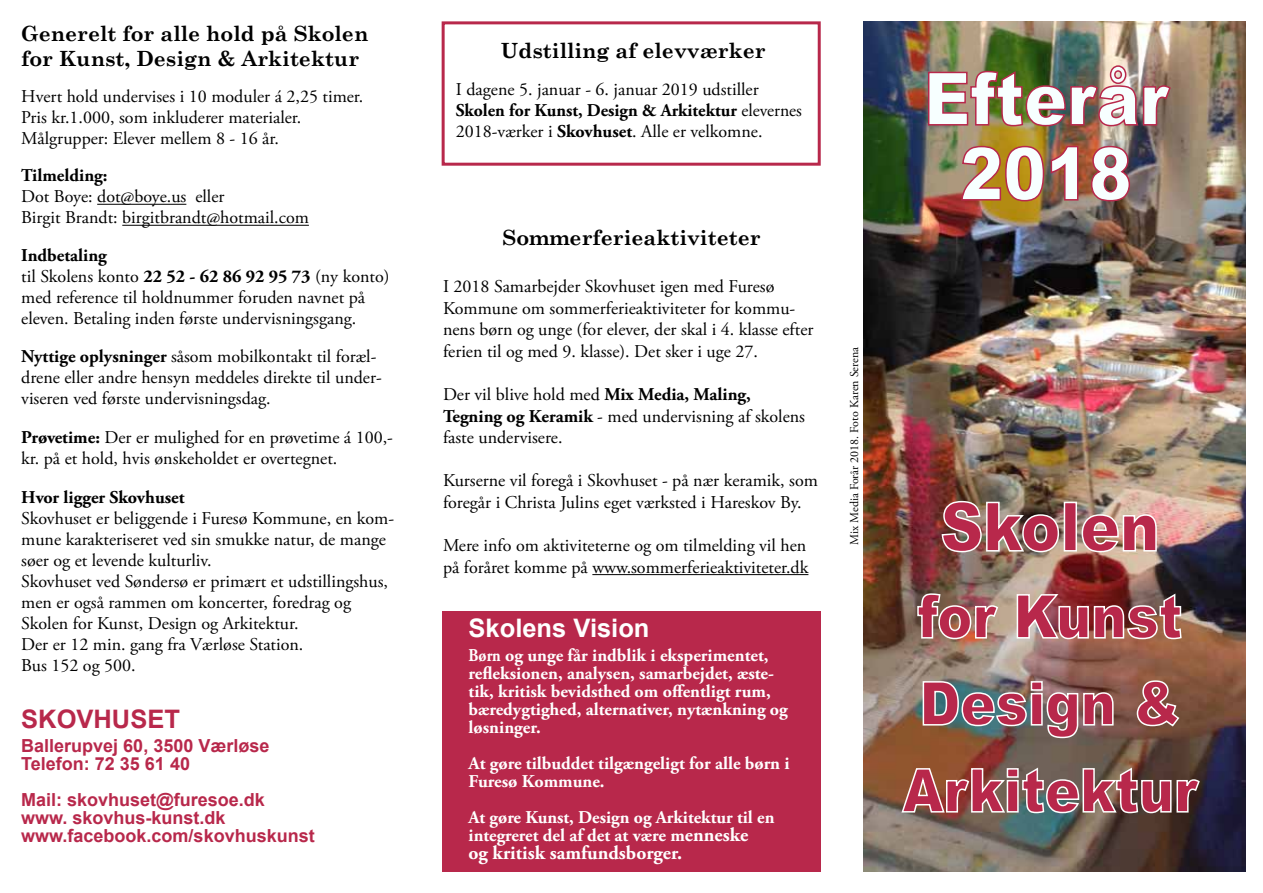
<style>
.page{position:relative;width:1263px;height:893px;background:#fff}
.page>*{position:absolute;margin:0;border:0;box-sizing:border-box;transform-origin:0 0}
.t1{font:900 73.2px/75px "Arial";color:#f7ffff;text-align:center;scale:.88 1}
.t2{font:900 67.5px "Arial";color:#b8284b;scale:.88 1}
.t3{font:900 60px/87px "Arial";color:#b8284b;scale:.88 1}
.t4{font:700 25.5px "Arial";color:#fff}
.t5{font:700 25.5px "Arial";color:#b8284b}
.t6{font:700 21px/25.2px "Century Schoolbook";color:#000}
.t7{font:700 19.5px "Adobe Garamond Pro";color:#fff}
.t8{font:18px/21px "Adobe Garamond Pro";color:#000}
.t9{font:700 18px/18px "Adobe Garamond Pro";color:#fff;scale:.87 1}
.t10{font:700 18px/18px "Adobe Garamond Pro";color:#fff}
.t11{font:700 18px/18px "Arial";color:#b8284b}
.t12{font:700 18px "Adobe Garamond Pro";color:#000}
.t13{font:12px "Adobe Garamond Pro";color:#000}
.s1{font-weight:700}
.s2{font-size:19.5px}
</style>
<div class="page">
<img style="left:863px;top:21px;width:383px;height:851px">
<div style="left:442px;top:21px;width:379px;height:145px;background:#fff;border:3px solid #b8284b"></div>
<div style="left:442px;top:611px;width:379px;height:260px;background:#b8284b"></div>
<hr style="left:97px;top:204px;width:89px;height:1px;background:#000">
<hr style="left:122px;top:225px;width:187px;height:1px;background:#000">
<hr style="left:592px;top:574px;width:216px;height:1px;background:#000">
<img style="left:927px;top:65px;width:245px;height:62px">
<img style="left:960px;top:145px;width:119px;height:57px">
<img style="left:1090px;top:145px;width:41px;height:57px">
<img style="left:941px;top:500px;width:119px;height:53px">
<div style="left:1064px;top:502px;width:13px;height:50px;border:2px solid #fff"></div>
<img style="left:1081px;top:513px;width:76px;height:40px">
<img style="left:916px;top:593px;width:83px;height:47px">
<img style="left:1016px;top:592px;width:166px;height:48px">
<img style="left:922px;top:680px;width:192px;height:59px">
<svg style="left:1136px;top:680px;width:44px;height:47px;background:#926e5e"></svg>
<img style="left:900px;top:766px;width:301px;height:48px">
<p class="t6" style="left:21px;top:20px;width:349px">Generelt for alle hold på Skolen for Kunst, Design &amp; Arkitektur</p>
<p class="t8" style="left:21px;top:86px;width:344px">Hvert hold undervises i 10 moduler á 2,25 timer.<br>Pris kr.1.000, som inkluderer materialer.<br>Målgrupper: Elever mellem 8 - 16 år.</p>
<p class="t12" style="left:21px;top:165px;width:88px">Tilmelding:</p>
<p class="t8" style="left:21px;top:187px;width:289px">Dot Boye: dot@boye.us eller<br>Birgit Brandt: birgitbrandt@hotmail.com</p>
<p class="t8" style="left:21px;top:245px;width:370px"><span class="s1">Indbetaling<br></span>til Skolens konto <span class="s1">22 52 - 62 86 92 95 73</span> (ny konto) med reference til holdnummer foruden navnet på eleven. Betaling inden første undervisningsgang.</p>
<p class="t8" style="left:21px;top:346px;width:362px"><span class="s1">Nyttige oplysninger</span> såsom mobilkontakt til foræl&shy;drene eller andre hensyn meddeles direkte til under&shy;viseren ved første undervisningsdag.</p>
<p class="t8" style="left:21px;top:427px;width:373px"><span class="s1">Prøvetime:</span> Der er mulighed for en prøvetime á 100,- kr. på et hold, hvis ønskeholdet er overtegnet.</p>
<p class="t12" style="left:21px;top:486px;width:165px">Hvor ligger Skovhuset</p>
<p class="t8" style="left:21px;top:508px;width:374px">Skovhuset er beliggende i Furesø Kommune, en kom&shy;mune karakteriseret ved sin smukke natur, de mange søer og et levende kulturliv.<br>Skovhuset ved Søndersø er primært et udstillingshus, men er også rammen om koncerter, foredrag og Skolen for Kunst, Design og Arkitektur.<br>Der er 12 min. gang fra Værløse Station.<br>Bus 152 og 500.</p>
<h3 class="t5" style="left:21px;top:701px;width:160px">SKOVHUSET</h3>
<p class="t11" style="left:21px;top:737px;width:250px">Ballerupvej 60, 3500 Værløse<br>Telefon: 72 35 61 40</p>
<p class="t11" style="left:21px;top:791px;width:295px">Mail: skovhuset@furesoe.dk www. skovhus-kunst.dk www.facebook.com/skovhuskunst</p>
<p class="t6" style="left:501px;top:37px;width:266px">Udstilling af elevværker</p>
<p class="t8" style="left:456px;top:80px;width:348px">I dagene 5. januar - 6. januar 2019 udstiller<br><span class="s1">Skolen for Kunst, Design &amp; Arkitektur</span> elevernes<br>2018-værker i <span class="s1">Skovhuset</span>. Alle er velkomne.</p>
<p class="t6" style="left:502px;top:224px;width:260px">Sommerferieaktiviteter</p>
<p class="t8" style="left:443px;top:276px;width:372px;line-height:21.6px">I 2018 Samarbejder Skovhuset igen med Furesø Kommune om sommerferieaktiviteter for kommu&shy;nens børn og unge (for elever, der skal i 4. klasse efter ferien til og med 9. klasse). Det sker i uge 27.</p>
<p class="t8" style="left:443px;top:384px;width:364px;line-height:21.6px">Der vil blive hold med <span class="s1">Mix Media, Maling,<br>Tegning og Keramik</span> - med undervisning af skolens faste undervisere.</p>
<p class="t8" style="left:443px;top:470px;width:376px;line-height:21.6px">Kurserne vil foregå i Skovhuset - på nær keramik, som foregår i Christa Julins eget værksted i Hareskov By.</p>
<p class="t8" style="left:443px;top:535px;width:367px;line-height:21.6px">Mere info om aktiviteterne og om tilmelding vil hen på foråret komme på www.sommerferieaktiviteter.dk</p>
<h3 class="t4" style="left:469px;top:611px;width:182px">Skolens Vision</h3>
<p class="t9" style="left:469px;top:646px;width:368px">Børn og unge får indblik i eksperimentet, refleksionen, analysen, samarbejdet, æste&shy;tik, kritisk bevidsthed om offentligt rum, bæredygtighed, alternativer, nytænkning og løsninger.</p>
<p class="t10" style="left:469px;top:754px;width:322px">At gøre tilbuddet tilgængeligt for alle børn i<br>Furesø Kommune.</p>
<p class="t10" style="left:469px;top:808px;width:307px">At gøre Kunst, Design og Arkitektur til en integreret del af det at være m<span class="s2">enneske</span></p>
<p class="t7" style="left:469px;top:841px;width:215px">og kritisk samfundsborger.</p>
<p class="t13" style="left:847px;top:545px;width:199px;rotate:-90deg">Mix Media Forår 2018. Foto Karen Serena</p>
<h1 class="t1" style="left:924px;top:59px;width:279px">Efterår<br>2018</h1>
<h2 class="t2" style="left:940px;top:478px;width:250px">Skolen</h2>
<h3 class="t3" style="left:902px;top:571px;width:337px">for Kunst<br>Design &amp;<br>Arkitektur</h3>
</div>
